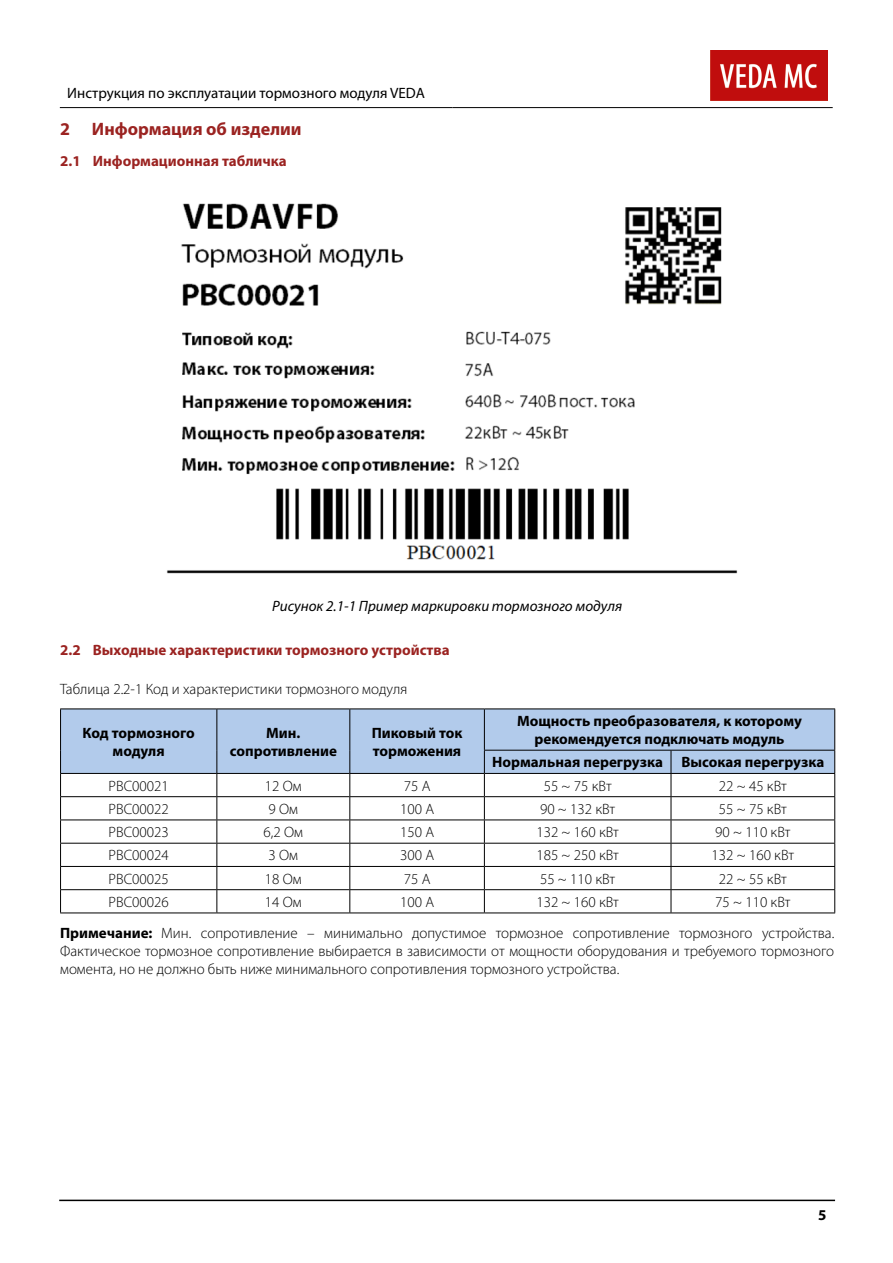
<style>
.page{position:relative;width:893px;height:1263px;background:#fff}
.page>*{position:absolute;margin:0;border:0;box-sizing:border-box;transform-origin:0 0}
.t1{font:700 18px "Myriad Pro";color:#9b2321}
.t2{font:300 15px/31.2px "Myriad Pro";color:#000}
.t3{font:700 15px/18px "Myriad Pro";color:#000;text-align:center}
.t4{font:700 15px "Myriad Pro";color:#9b2321}
.t5{font:15px "Myriad Pro";color:#000}
.t6{font:italic 15px "Myriad Pro";color:#000}
.s1{font-weight:700}
</style>
<div class="page">
<hr style="left:60px;top:107px;width:392px;height:1px;background:#000">
<hr style="left:452px;top:107px;width:381px;height:1px;background:#000">
<hr style="left:59px;top:1199px;width:776px;height:2px;background:#000">
<img style="left:166px;top:203px;width:572px;height:371px">
<div style="left:61px;top:709px;width:773px;height:64px;background:#b2cbeb"></div>
<hr style="left:60px;top:708px;width:157px;height:1px;background:#000">
<hr style="left:60px;top:709px;width:1px;height:41px;background:#000">
<hr style="left:217px;top:708px;width:133px;height:1px;background:#000">
<hr style="left:216px;top:709px;width:1px;height:41px;background:#000">
<hr style="left:350px;top:708px;width:134px;height:1px;background:#000">
<hr style="left:349px;top:709px;width:1px;height:41px;background:#000">
<hr style="left:484px;top:708px;width:187px;height:1px;background:#000">
<hr style="left:484px;top:709px;width:1px;height:41px;background:#000">
<hr style="left:671px;top:708px;width:164px;height:1px;background:#000">
<hr style="left:834px;top:709px;width:1px;height:41px;background:#000">
<hr style="left:484px;top:750px;width:187px;height:1px;background:#000">
<hr style="left:671px;top:750px;width:164px;height:1px;background:#000">
<hr style="left:60px;top:773px;width:157px;height:1px;background:#000">
<hr style="left:217px;top:773px;width:133px;height:1px;background:#000">
<hr style="left:350px;top:773px;width:134px;height:1px;background:#000">
<hr style="left:484px;top:773px;width:187px;height:1px;background:#000">
<hr style="left:671px;top:773px;width:164px;height:1px;background:#000">
<hr style="left:60px;top:796px;width:157px;height:1px;background:#000">
<hr style="left:217px;top:796px;width:133px;height:1px;background:#000">
<hr style="left:350px;top:796px;width:134px;height:1px;background:#000">
<hr style="left:484px;top:796px;width:187px;height:1px;background:#000">
<hr style="left:671px;top:796px;width:164px;height:1px;background:#000">
<hr style="left:60px;top:819px;width:157px;height:1px;background:#000">
<hr style="left:217px;top:819px;width:133px;height:1px;background:#000">
<hr style="left:350px;top:819px;width:134px;height:1px;background:#000">
<hr style="left:484px;top:819px;width:187px;height:1px;background:#000">
<hr style="left:671px;top:819px;width:164px;height:1px;background:#000">
<hr style="left:60px;top:843px;width:157px;height:1px;background:#000">
<hr style="left:217px;top:843px;width:133px;height:1px;background:#000">
<hr style="left:350px;top:843px;width:134px;height:1px;background:#000">
<hr style="left:484px;top:843px;width:187px;height:1px;background:#000">
<hr style="left:671px;top:843px;width:164px;height:1px;background:#000">
<hr style="left:60px;top:866px;width:157px;height:1px;background:#000">
<hr style="left:217px;top:866px;width:133px;height:1px;background:#000">
<hr style="left:350px;top:866px;width:134px;height:1px;background:#000">
<hr style="left:484px;top:866px;width:187px;height:1px;background:#000">
<hr style="left:671px;top:866px;width:164px;height:1px;background:#000">
<hr style="left:60px;top:889px;width:157px;height:1px;background:#000">
<svg style="left:60px;top:750px;width:1px;height:162px"></svg>
<hr style="left:217px;top:889px;width:133px;height:1px;background:#000">
<svg style="left:216px;top:750px;width:1px;height:162px"></svg>
<hr style="left:350px;top:889px;width:134px;height:1px;background:#000">
<svg style="left:349px;top:750px;width:1px;height:162px"></svg>
<hr style="left:484px;top:889px;width:187px;height:1px;background:#000">
<svg style="left:484px;top:750px;width:1px;height:162px"></svg>
<hr style="left:671px;top:889px;width:164px;height:1px;background:#000">
<svg style="left:671px;top:750px;width:1px;height:162px"></svg>
<svg style="left:834px;top:750px;width:1px;height:162px"></svg>
<hr style="left:60px;top:912px;width:157px;height:1px;background:#000">
<hr style="left:217px;top:912px;width:133px;height:1px;background:#000">
<hr style="left:350px;top:912px;width:134px;height:1px;background:#000">
<hr style="left:484px;top:912px;width:187px;height:1px;background:#000">
<hr style="left:671px;top:912px;width:164px;height:1px;background:#000">
<img style="left:710px;top:50px;width:117px;height:51px">
<p class="t5" style="left:67px;top:84px;width:359px">Инструкция по эксплуатации тормозного модуля VEDA</p>
<p class="t1" style="left:60px;top:117px;width:243px">2 Информация об изделии</p>
<p class="t4" style="left:60px;top:151px;width:228px">2.1 Информационная табличка</p>
<p class="t6" style="left:272px;top:597px;width:351px">Рисунок 2.1-1 Пример маркировки тормозного модуля</p>
<p class="t4" style="left:60px;top:640px;width:391px">2.2 Выходные характеристики тормозного устройства</p>
<p class="t2" style="left:60px;top:674px;width:349px">Таблица 2.2-1 Код и характеристики тормозного модуля</p>
<p class="t3" style="left:83px;top:723px;width:114px">Код тормозного модуля</p>
<p class="t3" style="left:230px;top:723px;width:109px">Мин. сопротивление</p>
<p class="t3" style="left:372px;top:723px;width:92px;text-align:left">Пиковый ток торможения</p>
<p class="t3" style="left:517px;top:712px;width:286px">Мощность преобразователя, к которому рекомендуется подключать модуль</p>
<p class="t3" style="left:492px;top:753px;width:334px">Нормальная перегрузка Высокая перегрузка</p>
<p class="t2" style="left:109px;top:770px;width:62px">PBC00021</p>
<p class="t2" style="left:265px;top:770px;width:38px">12 Ом</p>
<p class="t2" style="left:404px;top:770px;width:28px">75 A</p>
<p class="t2" style="left:544px;top:770px;width:70px">55 ~ 75 кВт</p>
<p class="t2" style="left:719px;top:770px;width:70px">22 ~ 45 кВт</p>
<p class="t2" style="left:109px;top:793px;width:62px">PBC00022</p>
<p class="t2" style="left:268px;top:793px;width:31px">9 Ом</p>
<p class="t2" style="left:400px;top:793px;width:36px">100 A</p>
<p class="t2" style="left:540px;top:793px;width:77px">90 ~ 132 кВт</p>
<p class="t2" style="left:719px;top:793px;width:70px">55 ~ 75 кВт</p>
<p class="t2" style="left:109px;top:817px;width:62px">PBC00023</p>
<p class="t2" style="left:264px;top:817px;width:41px">6,2 Ом</p>
<p class="t2" style="left:400px;top:817px;width:36px">150 A</p>
<p class="t2" style="left:536px;top:817px;width:84px">132 ~ 160 кВт</p>
<p class="t2" style="left:715px;top:817px;width:77px">90 ~ 110 кВт</p>
<p class="t2" style="left:109px;top:840px;width:62px">PBC00024</p>
<p class="t2" style="left:268px;top:840px;width:31px">3 Ом</p>
<p class="t2" style="left:400px;top:840px;width:36px">300 A</p>
<p class="t2" style="left:536px;top:840px;width:84px">185 ~ 250 кВт</p>
<p class="t2" style="left:712px;top:840px;width:84px">132 ~ 160 кВт</p>
<p class="t2" style="left:109px;top:863px;width:62px">PBC00025</p>
<p class="t2" style="left:265px;top:863px;width:38px">18 Ом</p>
<p class="t2" style="left:404px;top:863px;width:28px">75 A</p>
<p class="t2" style="left:540px;top:863px;width:77px">55 ~ 110 кВт</p>
<p class="t2" style="left:719px;top:863px;width:70px">22 ~ 55 кВт</p>
<p class="t2" style="left:109px;top:886px;width:62px">PBC00026</p>
<p class="t2" style="left:265px;top:886px;width:38px">14 Ом</p>
<p class="t2" style="left:400px;top:886px;width:36px">100 A</p>
<p class="t2" style="left:536px;top:886px;width:84px">132 ~ 160 кВт</p>
<p class="t2" style="left:60px;top:886px;width:776px;text-indent:655px">75 ~ 110 кВт<br><span class="s1">Примечание:</span> Мин. сопротивление – минимально допустимое тормозное сопротивление тормозного устройства.</p>
<p class="t2" style="left:60px;top:942px;width:776px;line-height:18px">Фактическое тормозное сопротивление выбирается в зависимости от мощности оборудования и требуемого тормозного момента, но не должно быть ниже минимального сопротивления тормозного устройства.</p>
<p class="t3" style="left:818px;top:1205px;width:10px">5</p>
</div>
